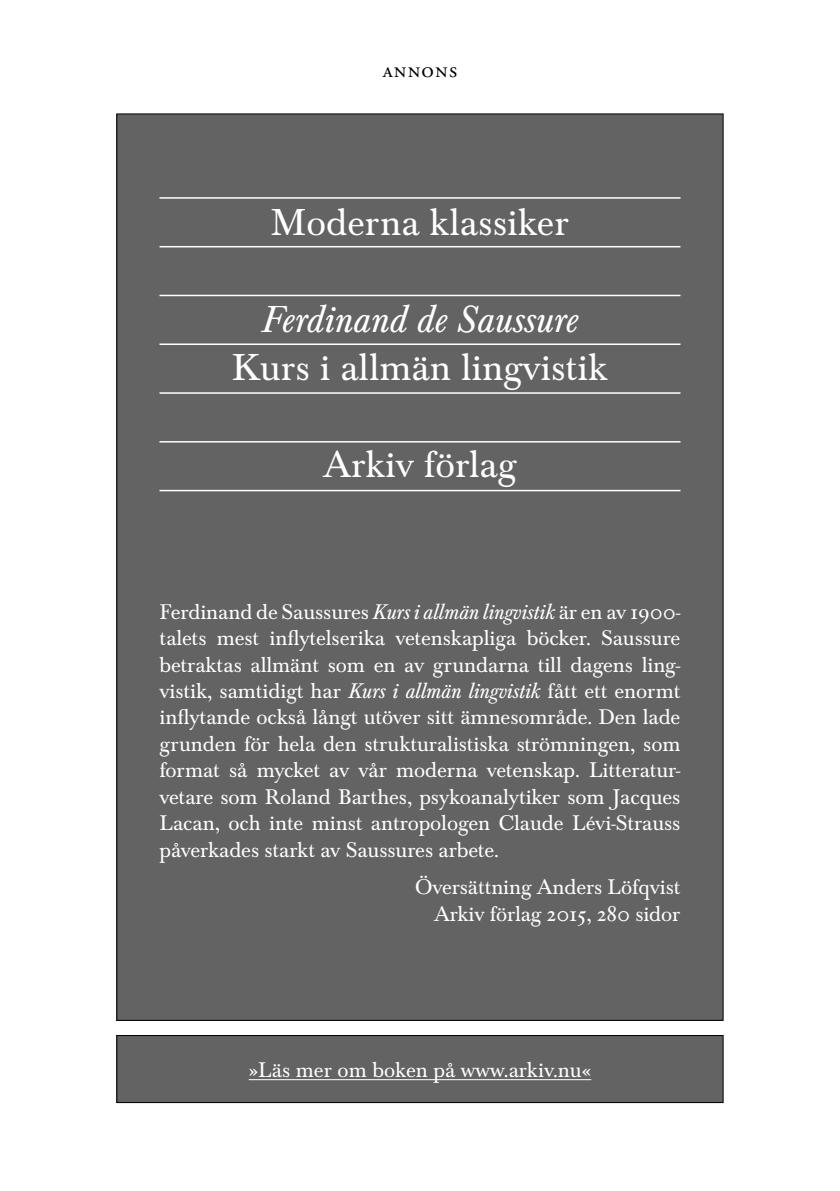
<style>
.page{position:relative;width:840px;height:1191px;background:#fff}
.page>*{position:absolute;margin:0;border:0;box-sizing:border-box;transform-origin:0 0}
.t1{font:39px "Baskerville T";color:#fff}
.t2{font:italic 39px "Baskerville T";color:#fff}
.t3{font:22px/26.4px "Baskerville T";letter-spacing:-.005em;color:#fff;text-align:justify}
.t4{font:22px "Adobe Garamond Pro";letter-spacing:.05em;color:#000}
.s1{font-style:italic}
.s2{font-family:"Hoefler Text"}
</style>
<div class="page">
<div style="left:117px;top:114px;width:605px;height:906px;background:#636363"></div>
<div style="left:117px;top:1035px;width:605px;height:67px;background:#636363"></div>
<hr style="left:248px;top:1079px;width:343px;height:1px;background:#fff">
<div style="left:116px;top:1035px;width:607px;height:68px;border:1px solid #000"></div>
<hr style="left:159px;top:197px;width:521px;height:2px;background:#fff">
<hr style="left:159px;top:246px;width:521px;height:1px;background:#fff">
<hr style="left:159px;top:295px;width:521px;height:1px;background:#fff">
<hr style="left:159px;top:343px;width:521px;height:2px;background:#fff">
<hr style="left:159px;top:392px;width:521px;height:2px;background:#fff">
<hr style="left:159px;top:441px;width:521px;height:1px;background:#fff">
<hr style="left:159px;top:490px;width:521px;height:1px;background:#fff">
<p class="t4" style="left:382px;top:56px;width:76px">annons</p>
<h1 class="t1" style="left:271px;top:201px;width:299px">Moderna klassiker</h1>
<h1 class="t2" style="left:261px;top:297px;width:318px">Ferdinand de Saussure</h1>
<h1 class="t1" style="left:232px;top:345px;width:377px">Kurs i allmän lingvistik</h1>
<h1 class="t1" style="left:323px;top:442px;width:195px">Arkiv förlag</h1>
<p class="t3" style="left:159px;top:599px;width:522px">Ferdinand de Saussures <span class="s1">Kurs i allmän lingvistik</span> är en av <span class="s2">1900</span>- talets mest inflytelserika vetenskapliga böcker. Saussure betraktas allmänt som en av grundarna till dagens ling&shy;vistik, samtidigt har <span class="s1">Kurs i allmän lingvistik</span> fått ett enormt inflytande också långt utöver sitt ämnesområde. Den lade grunden för hela den strukturalistiska strömningen, som format så mycket av vår moderna vetenskap. Litteratur&shy;vetare som Roland Barthes, psykoanalytiker som Jacques Lacan, och inte minst antropologen Claude Lévi-Strauss påverkades starkt av Saussures arbete.</p>
<p class="t3" style="left:415px;top:874px;width:267px;text-align:right">Översättning Anders Löfqvist<br>Arkiv förlag <span class="s2">2015</span>, <span class="s2">280</span> sidor</p>
<p class="t3" style="left:248px;top:1057px;width:344px">»Läs mer om boken på www.arkiv.nu«</p>
</div>
